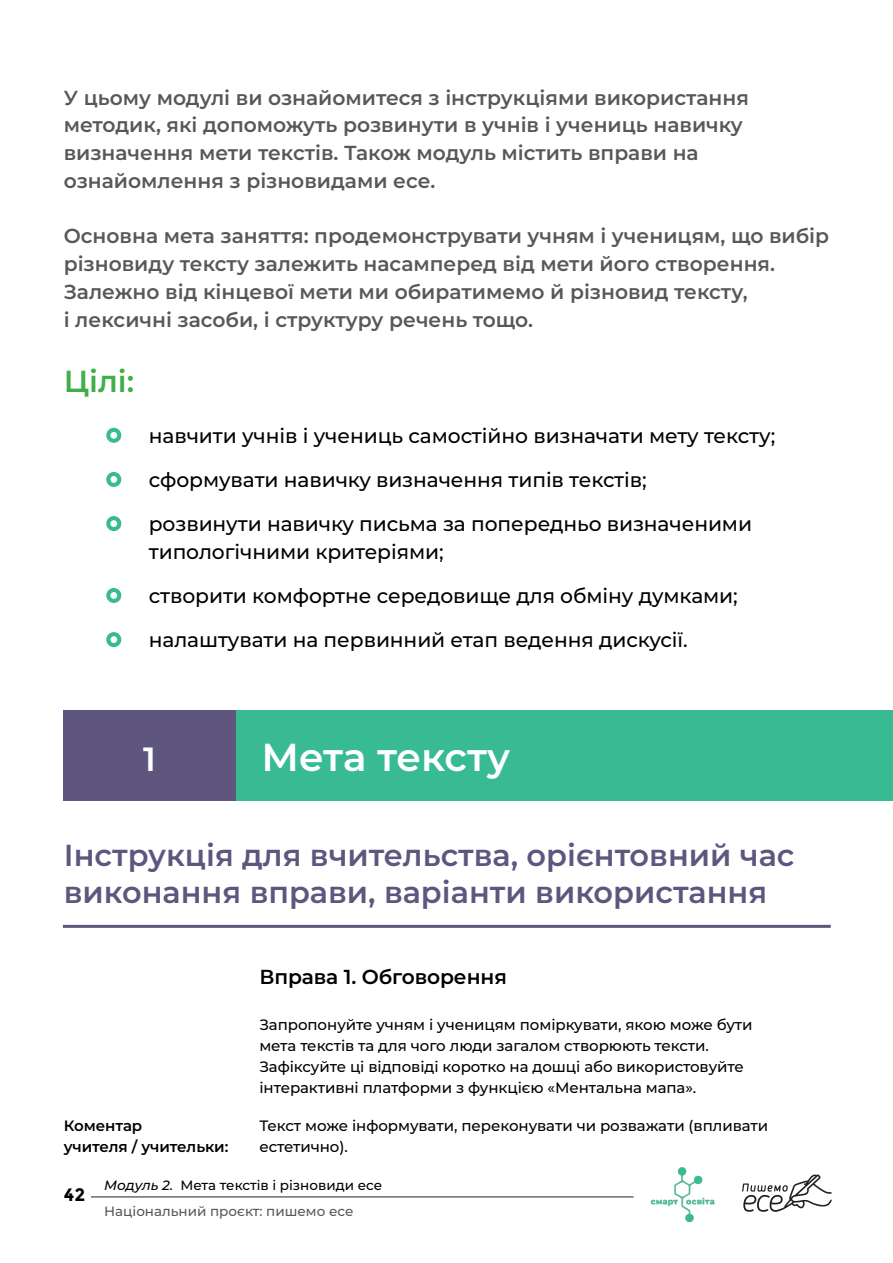
<style>
.page{position:relative;width:893px;height:1263px;background:#fff}
.page>*{position:absolute;margin:0;border:0;box-sizing:border-box;transform-origin:0 0}
.t1{font:600 39px "Montserrat";color:#fff}
.t2{font:600 33.6px "Montserrat";color:#fff}
.t3{font:600 30.3px/38px "Montserrat";color:#5f5680}
.t4{font:600 30.3px "Montserrat";color:#40ae49}
.t5{font:600 20.25px/27.8px "Montserrat";color:#57585a}
.t6{font:500 20.25px/27.8px "Montserrat";letter-spacing:-.005em;color:#000002}
.t7{font:600 20.25px "Montserrat";letter-spacing:-.005em;color:#000001}
.t8{font:700 18px "Montserrat";color:#000001}
.t9{font:500 15px/21px "Montserrat";letter-spacing:-.005em;color:#000002}
.t10{font:600 15px "Montserrat";letter-spacing:-.005em;color:#000002}
.t11{font:500 13.5px "Montserrat";color:#000001}
.t12{font:500 13.5px "Montserrat";color:#57585a}
.s1{font-style:italic}
</style>
<div class="page">
<div style="left:63px;top:710px;width:186px;height:90px;background:#5f5680"></div>
<div style="left:236px;top:710px;width:657px;height:90px;background:#38bb93"></div>
<hr style="left:63px;top:925px;width:768px;height:3px;background:#5f5680">
<hr style="left:91px;top:1196px;width:543px;height:1px;background:#231f20">
<svg style="left:742px;top:1174px;width:90px;height:38px"></svg>
<img style="left:650px;top:1167px;width:65px;height:56px">
<div style="left:106px;top:428px;width:15px;height:15px;border:4px solid #38bb93;border-radius:50%"></div>
<div style="left:106px;top:472px;width:15px;height:15px;border:4px solid #38bb93;border-radius:50%"></div>
<div style="left:106px;top:516px;width:15px;height:15px;border:4px solid #38bb93;border-radius:50%"></div>
<div style="left:106px;top:588px;width:15px;height:15px;border:4px solid #38bb93;border-radius:50%"></div>
<div style="left:106px;top:632px;width:15px;height:15px;border:4px solid #38bb93;border-radius:50%"></div>
<p class="t5" style="left:64px;top:83px;width:687px">У цьому модулі ви ознайомитеся з інструкціями використання методик, які допоможуть розвинути в учнів і учениць навичку визначення мети текстів. Також модуль містить вправи на ознайомлення з різновидами есе.</p>
<p class="t5" style="left:64px;top:222px;width:767px">Основна мета заняття: продемонструвати учням і ученицям, що вибір різновиду тексту залежить насамперед від мети його створення.<br>Залежно від кінцевої мети ми обиратимемо й різновид тексту,<br>і лексичні засоби, і структуру речень тощо.</p>
<p class="t4" style="left:64px;top:361px;width:72px">Цілі:</p>
<p class="t6" style="left:149px;top:421px;width:628px">навчити учнів і учениць самостійно визначати мету тексту;</p>
<p class="t6" style="left:149px;top:465px;width:499px">сформувати навичку визначення типів текстів;</p>
<p class="t6" style="left:149px;top:509px;width:605px">розвинути навичку письма за попередньо визначеними типологічними критеріями;</p>
<p class="t6" style="left:149px;top:581px;width:590px">створити комфортне середовище для обміну думками;</p>
<p class="t6" style="left:149px;top:625px;width:540px">налаштувати на первинний етап ведення дискусії.</p>
<p class="t2" style="left:143px;top:736px;width:14px">1</p>
<p class="t1" style="left:261px;top:731px;width:250px">Мета тексту</p>
<p class="t3" style="left:64px;top:835px;width:732px">Інструкція для вчительства, орієнтовний час виконання вправи, варіанти використання</p>
<p class="t7" style="left:259px;top:963px;width:249px">Вправа 1. Обговорення</p>
<p class="t9" style="left:259px;top:1014px;width:495px">Запропонуйте учням і ученицям поміркувати, якою може бути мета текстів та для чого люди загалом створюють тексти.<br>Зафіксуйте ці відповіді коротко на дошці або використовуйте інтерактивні платформи з функцією «Ментальна мапа».</p>
<p class="t10" style="left:64px;top:1116px;width:80px">Коментар</p>
<p class="t9" style="left:259px;top:1115px;width:510px">Текст може інформувати, переконувати чи розважати (впливати</p>
<p class="t10" style="left:64px;top:1137px;width:166px">учителя / учительки:</p>
<p class="t9" style="left:259px;top:1136px;width:90px">естетично).</p>
<p class="t8" style="left:64px;top:1184px;width:23px">42</p>
<p class="t11" style="left:104px;top:1175px;width:280px"><span class="s1">Модуль 2.</span> Мета текстів і різновиди есе</p>
<p class="t12" style="left:104px;top:1202px;width:251px">Національний проєкт: пишемо есе</p>
</div>
